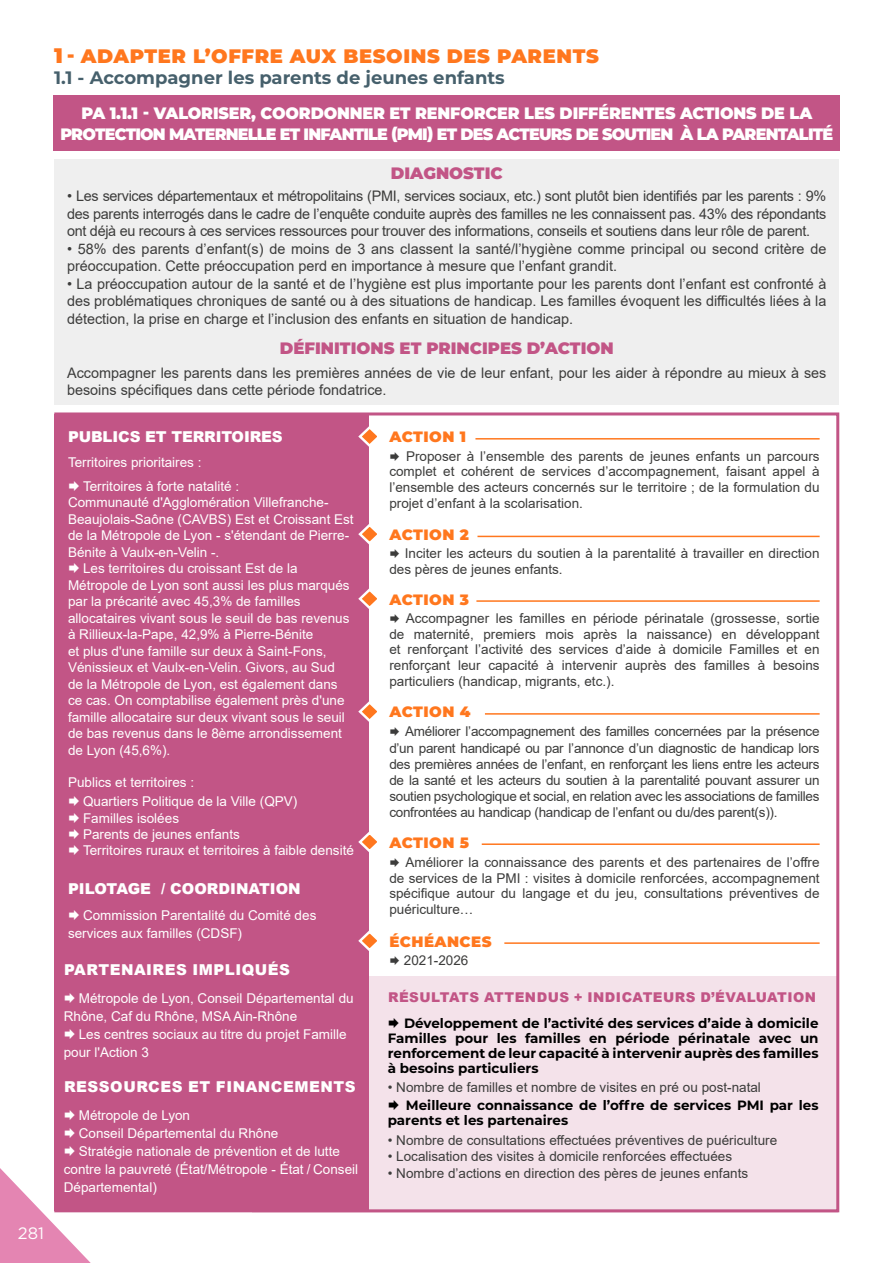
<style>
.page{position:relative;width:893px;height:1263px;background:#fff}
.page>*{position:absolute;margin:0;border:0;box-sizing:border-box;transform-origin:0 0}
.t1{font:900 19.5px "Montserrat";letter-spacing:.03em;color:#ff771e}
.t2{font:700 18px "Montserrat";color:#46606c}
.t3{font:900 16.5px/21px "Montserrat";letter-spacing:-.05em;color:#fff;text-align:center}
.t4{font:900 16.5px "Montserrat";color:#c25586}
.t5{font:16.5px "Gotham";color:#fff}
.t6{font:900 15px "Arial";letter-spacing:.02em;color:#fff}
.t7{font:900 15px "Montserrat";letter-spacing:.03em;color:#ff771e}
.t8{font:900 15px "Arial";color:#fff}
.t9{font:900 15px "Arial";letter-spacing:-.01em;color:#fff}
.t10{font:14.55px/17.5px "Arial";color:#3c3c3b;text-align:justify}
.t11{font:13.5px/15.8px "Arial";color:#3c3c3b;text-align:justify}
.t12{font:13.5px/18px "Arial";color:#fff}
.t13{font:700 13.5px/15px "Montserrat";color:#000;text-align:justify}
.t14{font:900 13.5px "Arial";letter-spacing:.035em;color:#c25586}
.s1{font-size:21px}
</style>
<div class="page">
<svg style="left:0;top:1168px;width:91px;height:95px"></svg>
<div style="left:54px;top:159px;width:785px;height:245px;background:#efefef"></div>
<div style="left:252px;top:976px;width:586px;height:236px;background:#f4e2ea"></div>
<div style="left:55px;top:414px;width:314px;height:797px;background:#c25586"></div>
<div style="left:54px;top:96px;width:786px;height:55px;background:#c25586"></div>
<hr style="left:475px;top:438px;width:345px;height:2px;background:#ff771e">
<svg style="left:358px;top:426px;width:19px;height:21px"></svg>
<hr style="left:477px;top:536px;width:343px;height:1px;background:#ff771e">
<svg style="left:358px;top:524px;width:19px;height:21px"></svg>
<hr style="left:476px;top:600px;width:344px;height:2px;background:#ff771e">
<svg style="left:358px;top:588px;width:19px;height:21px"></svg>
<hr style="left:485px;top:713px;width:335px;height:2px;background:#ff771e">
<svg style="left:358px;top:701px;width:19px;height:21px"></svg>
<hr style="left:482px;top:843px;width:338px;height:2px;background:#ff771e">
<svg style="left:358px;top:832px;width:19px;height:20px"></svg>
<hr style="left:504px;top:942px;width:316px;height:2px;background:#ff771e">
<svg style="left:358px;top:930px;width:19px;height:21px"></svg>
<h1 class="t1" style="left:54px;top:42px;width:546px"><span class="s1">1</span> - ADAPTER L’OFFRE AUX BESOINS DES PARENTS</h1>
<h2 class="t2" style="left:54px;top:65px;width:452px">1.1 - Accompagner les parents de jeunes enfants</h2>
<p class="t3" style="left:60px;top:102px;width:774px">PA 1.1.1 - VALORISER, COORDONNER ET RENFORCER LES DIFFÉRENTES ACTIONS DE LA<br>PROTECTION MATERNELLE ET INFANTILE (PMI) ET DES ACTEURS DE SOUTIEN À LA PARENTALITÉ</p>
<p class="t4" style="left:391px;top:161px;width:114px">DIAGNOSTIC</p>
<p class="t10" style="left:67px;top:187px;width:761px">• Les services départementaux et métropolitains (PMI, services sociaux, etc.) sont plutôt bien identifiés par les parents : 9% des parents interrogés dans le cadre de l’enquête conduite auprès des familles ne les connaissent pas. 43% des répondants ont déjà eu recours à ces services ressources pour trouver des informations, conseils et soutiens dans leur rôle de parent.</p>
<p class="t10" style="left:67px;top:240px;width:761px">• 58% des parents d’enfant(s) de moins de 3 ans classent la santé/l’hygiène comme principal ou second critère de préoccupation. Cette préoccupation perd en importance à mesure que l’enfant grandit.</p>
<p class="t10" style="left:67px;top:275px;width:761px">• La préoccupation autour de la santé et de l’hygiène est plus importante pour les parents dont l’enfant est confronté à des problématiques chroniques de santé ou à des situations de handicap. Les familles évoquent les difficultés liées à la détection, la prise en charge et l’inclusion des enfants en situation de handicap.</p>
<p class="t4" style="left:280px;top:336px;width:335px">DÉFINITIONS ET PRINCIPES D’ACTION</p>
<p class="t10" style="left:67px;top:364px;width:761px">Accompagner les parents dans les premières années de vie de leur enfant, pour les aider à répondre au mieux à ses besoins spécifiques dans cette période fondatrice.</p>
<p class="t9" style="left:68px;top:426px;width:216px">PUBLICS ET TERRITOIRES</p>
<p class="t12" style="left:83px;top:450px;width:158px;line-height:23.7px;text-indent:-15px">Territoires prioritaires :<br>Territoires à forte natalité :</p>
<p class="t12" style="left:68px;top:493px;width:262px">Communauté d'Agglomération Villefranche-</p>
<p class="t12" style="left:68px;top:510px;width:287px">Beaujolais-Saône (CAVBS) Est et Croissant Est</p>
<p class="t12" style="left:68px;top:526px;width:283px">de la Métropole de Lyon - s'étendant de Pierre-</p>
<p class="t12" style="left:68px;top:543px;width:153px">Bénite à Vaulx-en-Velin -.</p>
<p class="t12" style="left:83px;top:559px;width:216px">Les territoires du croissant Est de la</p>
<p class="t12" style="left:68px;top:576px;width:283px">Métropole de Lyon sont aussi les plus marqués</p>
<p class="t12" style="left:68px;top:592px;width:234px">par la précarité avec 45,3% de familles</p>
<p class="t12" style="left:68px;top:609px;width:283px">allocataires vivant sous le seuil de bas revenus</p>
<p class="t12" style="left:68px;top:625px;width:247px">à Rillieux-la-Pape, 42,9% à Pierre-Bénite</p>
<p class="t12" style="left:68px;top:642px;width:260px">et plus d'une famille sur deux à Saint-Fons,</p>
<p class="t12" style="left:68px;top:658px;width:268px">Vénissieux et Vaulx-en-Velin. Givors, au Sud</p>
<p class="t12" style="left:68px;top:675px;width:271px">de la Métropole de Lyon, est également dans</p>
<p class="t12" style="left:68px;top:691px;width:278px">ce cas. On comptabilise également près d'une</p>
<p class="t12" style="left:68px;top:708px;width:278px">famille allocataire sur deux vivant sous le seuil</p>
<p class="t12" style="left:68px;top:724px;width:275px">de bas revenus dans le 8ème arrondissement</p>
<p class="t12" style="left:68px;top:741px;width:104px">de Lyon (45,6%).</p>
<p class="t12" style="left:83px;top:773px;width:216px;line-height:19.2px;text-indent:-15px">Publics et territoires :<br>Quartiers Politique de la Ville (QPV)</p>
<p class="t12" style="left:83px;top:810px;width:272px;line-height:16.2px">Familles isolées<br>Parents de jeunes enfants<br>Territoires ruraux et territoires à faible densité</p>
<p class="t8" style="left:68px;top:878px;width:234px">PILOTAGE / COORDINATION</p>
<p class="t12" style="left:68px;top:906px;width:250px;text-indent:15px">Commission Parentalité du Comité des services aux familles (CDSF)</p>
<p class="t6" style="left:64px;top:959px;width:227px">PARTENAIRES IMPLIQUÉS</p>
<p class="t12" style="left:64px;top:989px;width:291px;text-indent:15px">Métropole de Lyon, Conseil Départemental du<br>Rhône, Caf du Rhône, MSA Ain-Rhône</p>
<p class="t12" style="left:64px;top:1025px;width:284px;text-indent:15px">Les centres sociaux au titre du projet Famille pour l'Action 3</p>
<p class="t6" style="left:64px;top:1076px;width:293px">RESSOURCES ET FINANCEMENTS</p>
<p class="t12" style="left:79px;top:1106px;width:113px">Métropole de Lyon</p>
<p class="t12" style="left:79px;top:1124px;width:201px">Conseil Départemental du Rhône</p>
<p class="t12" style="left:79px;top:1142px;width:263px">Stratégie nationale de prévention et de lutte</p>
<p class="t12" style="left:64px;top:1160px;width:296px">contre la pauvreté (État/Métropole - État / Conseil</p>
<p class="t12" style="left:64px;top:1178px;width:95px">Départemental)</p>
<p class="t7" style="left:389px;top:426px;width:78px">ACTION 1</p>
<p class="t11" style="left:389px;top:448px;width:432px;text-indent:17px">Proposer à l’ensemble des parents de jeunes enfants un parcours complet et cohérent de services d’accompagnement, faisant appel à l’ensemble des acteurs concernés sur le territoire ; de la formulation du projet d’enfant à la scolarisation.</p>
<p class="t7" style="left:389px;top:523px;width:81px">ACTION 2</p>
<p class="t11" style="left:389px;top:545px;width:432px;text-indent:15px">Inciter les acteurs du soutien à la parentalité à travailler en direction des pères de jeunes enfants.</p>
<p class="t7" style="left:389px;top:588px;width:81px">ACTION 3</p>
<p class="t11" style="left:389px;top:610px;width:432px;text-indent:17px">Accompagner les familles en période périnatale (grossesse, sortie de maternité, premiers mois après la naissance) en développant et renforçant l’activité des services d’aide à domicile Familles et en renforçant leur capacité à intervenir auprès des familles à besoins particuliers (handicap, migrants, etc.).</p>
<p class="t7" style="left:389px;top:701px;width:83px">ACTION 4</p>
<p class="t11" style="left:389px;top:724px;width:432px;text-indent:16px">Améliorer l’accompagnement des familles concernées par la présence d’un parent handicapé ou par l’annonce d’un diagnostic de handicap lors des premières années de l’enfant, en renforçant les liens entre les acteurs de la santé et les acteurs du soutien à la parentalité pouvant assurer un soutien psychologique et social, en relation avec les associations de familles confrontées au handicap (handicap de l’enfant ou du/des parent(s)).</p>
<p class="t7" style="left:389px;top:831px;width:81px">ACTION 5</p>
<p class="t11" style="left:389px;top:854px;width:432px;text-indent:16px">Améliorer la connaissance des parents et des partenaires de l’offre de services de la PMI : visites à domicile renforcées, accompagnement spécifique autour du langage et du jeu, consultations préventives de puériculture…</p>
<p class="t11" style="left:404px;top:952px;width:66px">2021-2026</p>
<p class="t7" style="left:389px;top:930px;width:104px">ÉCHÉANCES</p>
<p class="t14" style="left:388px;top:988px;width:429px">RÉSULTATS ATTENDUS + INDICATEURS D’ÉVALUATION</p>
<p class="t13" style="left:388px;top:1015px;width:432px;text-indent:16px">Développement de l’activité des services d’aide à domicile Familles pour les familles en période périnatale avec un renforcement de leur capacité à intervenir auprès des familles à besoins particuliers</p>
<p class="t11" style="left:388px;top:1080px;width:375px">• Nombre de familles et nombre de visites en pré ou post-natal</p>
<p class="t13" style="left:388px;top:1097px;width:432px;text-indent:18px">Meilleure connaissance de l’offre de services PMI par les parents et les partenaires</p>
<p class="t11" style="left:388px;top:1132px;width:391px">• Nombre de consultations effectuées préventives de puériculture</p>
<p class="t11" style="left:388px;top:1149px;width:346px">• Localisation des visites à domicile renforcées effectuées</p>
<p class="t11" style="left:388px;top:1165px;width:362px">• Nombre d’actions en direction des pères de jeunes enfants</p>
<p class="t5" style="left:18px;top:1222px;width:28px">281</p>
</div>
